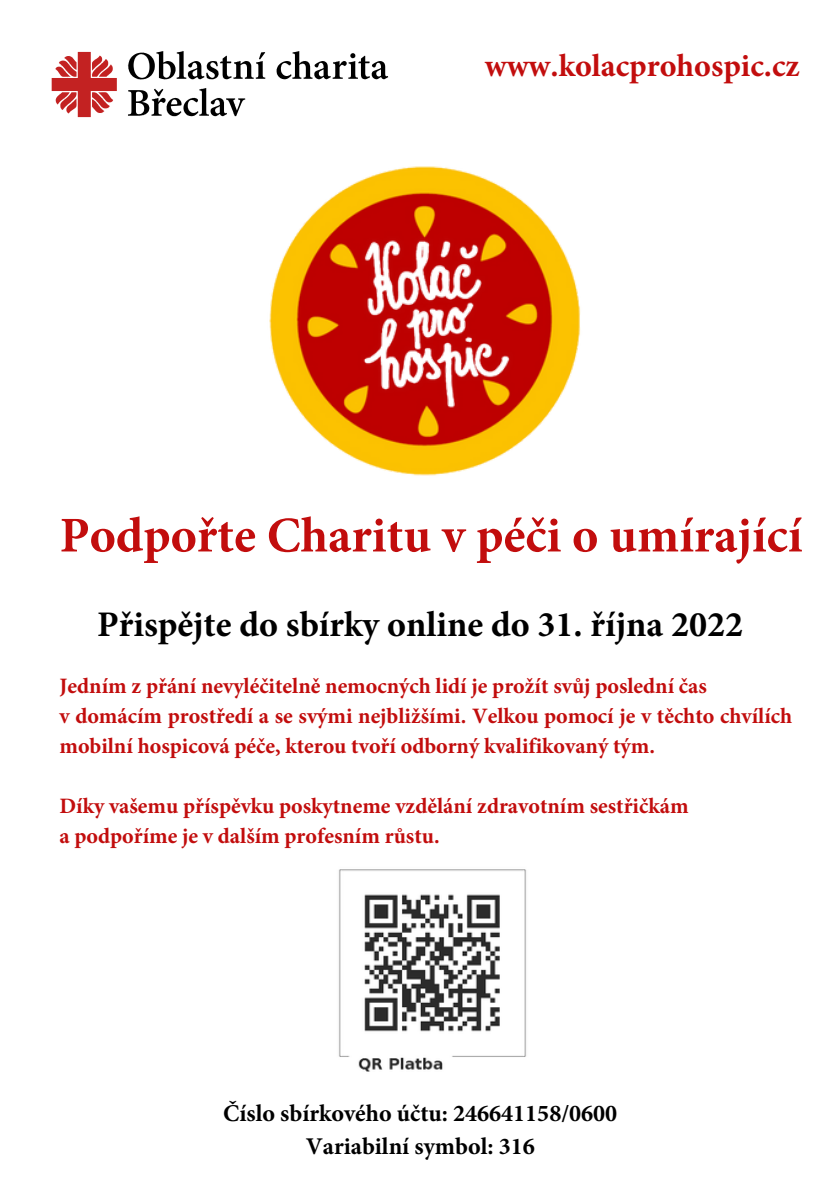
<style>
.page{position:relative;width:839px;height:1191px;background:#fff}
.page>*{position:absolute;margin:0;border:0;box-sizing:border-box;transform-origin:0 0}
.t1{font:700 50px "Minion Pro";color:#c20d0d}
.t2{font:700 36px "Minion Pro";color:#000}
.t3{font:700 32px "Minion Pro";color:#c20d0d}
.t4{font:700 24px/33px "Minion Pro";color:#000;text-align:center}
.t5{font:700 22px/30px "Minion Pro";color:#c20d0d}
</style>
<div class="page">
<svg style="left:128px;top:88px;width:117px;height:28px"></svg>
<svg style="left:128px;top:51px;width:260px;height:28px"></svg>
<svg style="left:52px;top:52px;width:65px;height:65px"></svg>
<img style="left:269px;top:166px;width:312px;height:310px">
<img style="left:339px;top:869px;width:187px;height:203px">
<h3 class="t3" style="left:485px;top:53px;width:316px">www.kolacprohospic.cz</h3>
<h1 class="t1" style="left:60px;top:515px;width:744px">Podpořte Charitu v péči o umírající</h1>
<h2 class="t2" style="left:97px;top:610px;width:647px">Přispějte do sbírky online do 31. října 2022</h2>
<p class="t5" style="left:59px;top:673px;width:734px">Jedním z přání nevyléčitelně nemocných lidí je prožít svůj poslední čas<br>v domácím prostředí a se svými nejbližšími. Velkou pomocí je v těchto chvílích mobilní hospicová péče, kterou tvoří odborný kvalifikovaný tým.</p>
<p class="t5" style="left:59px;top:793px;width:630px">Díky vašemu příspěvku poskytneme vzdělání zdravotním sestřičkám a podpoříme je v dalším profesním růstu.</p>
<p class="t4" style="left:223px;top:1099px;width:395px">Číslo sbírkového účtu: 246641158/0600<br>Variabilní symbol: 316</p>
</div>
